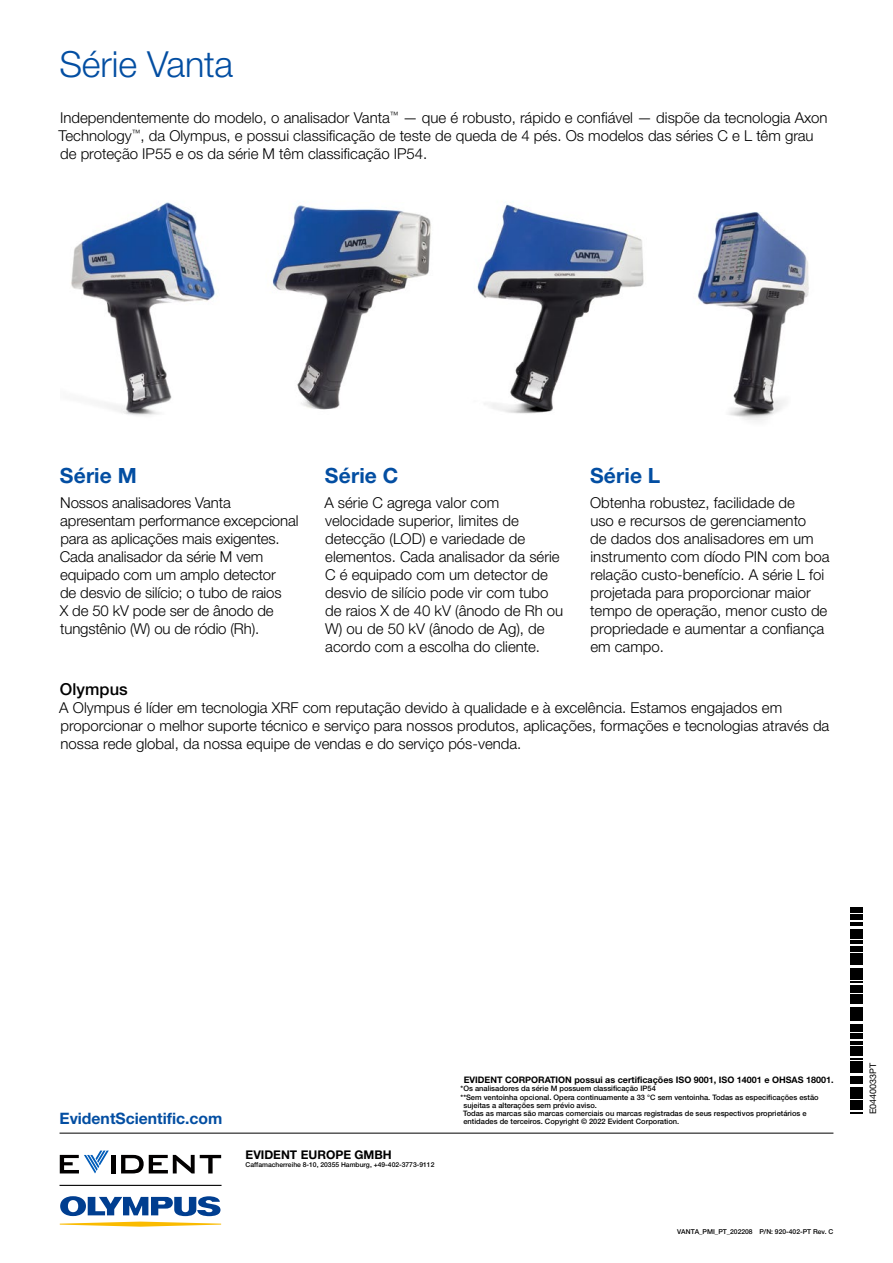
<style>
.page{position:relative;width:893px;height:1263px;background:#fff}
.page>*{position:absolute;margin:0;border:0;box-sizing:border-box;transform-origin:0 0}
.Title_1{font:300 36px "Helvetica Neue LTW1 G";letter-spacing:-.005em;color:#034ea2}
.Title_2{font:700 21px "Helvetica Neue LTW1 G";letter-spacing:.01em;color:#034ea2}
.Title_4{font:500 16.5px "Helvetica Neue LTW1 G";letter-spacing:.005em;color:#000}
.t1{font:700 15.75px "Helvetica Neue LTW1 G";color:#034ea2}
.Text{font:300 15px/18px "Helvetica Neue LTW1 G";color:#000}
.t2{font:700 12px "Helvetica Neue LTW1 G";color:#000}
.t3{font:700 9px "Helvetica Neue LTW1 G";color:#000}
.t4{font:9px "Helvetica Neue LT Std";color:#000}
.t5{font:500 7.5px "Helvetica Neue LTW1 G";color:#000}
.t6{font:500 6.75px "Helvetica Neue LTW1 G";color:#000}
</style>
<div class="page">
<img style="left:71px;top:201px;width:738px;height:220px">
<hr style="left:60px;top:1133px;width:773px;height:1px;background:#000">
<hr style="left:60px;top:1185px;width:162px;height:1px;background:#000">
<div style="left:111px;top:1155px;width:5px;height:18px;background:#020000"></div>
<svg style="left:121px;top:1155px;width:100px;height:18px"></svg>
<svg style="left:60px;top:1150px;width:49px;height:23px"></svg>
<svg style="left:60px;top:1196px;width:161px;height:31px"></svg>
<svg style="left:850px;top:907px;width:13px;height:191px"></svg>
<svg style="left:850px;top:1098px;width:13px;height:16px"></svg>
<hr style="left:850px;top:1093px;width:13px;height:4px;background:#000">
<svg style="left:850px;top:1059px;width:13px;height:33px"></svg>
<hr style="left:850px;top:1052px;width:13px;height:4px;background:#000">
<svg style="left:850px;top:1018px;width:13px;height:33px"></svg>
<hr style="left:850px;top:1013px;width:13px;height:4px;background:#000">
<svg style="left:850px;top:1007px;width:13px;height:5px"></svg>
<hr style="left:850px;top:1000px;width:13px;height:4px;background:#000">
<svg style="left:850px;top:990px;width:13px;height:9px"></svg>
<hr style="left:850px;top:985px;width:13px;height:4px;background:#000">
<svg style="left:850px;top:977px;width:13px;height:5px"></svg>
<hr style="left:850px;top:972px;width:13px;height:4px;background:#000">
<svg style="left:850px;top:938px;width:13px;height:33px"></svg>
<hr style="left:850px;top:933px;width:13px;height:4px;background:#000">
<svg style="left:850px;top:908px;width:13px;height:24px"></svg>
<p class="Title_1" style="left:59px;top:42px;width:175px">Série Vanta</p>
<p class="Text" style="left:59px;top:109px;width:771px">Independentemente do modelo, o analisador Vanta<sup>™</sup> — que é robusto, rápido e confiável — dispõe da tecnologia Axon<br>Technology<sup>™</sup>, da Olympus, e possui classificação de teste de queda de 4 pés. Os modelos das séries C e L têm grau de proteção IP55 e os da série M têm classificação IP54.</p>
<p class="Title_2" style="left:60px;top:462px;width:78px">Série M</p>
<p class="Text" style="left:60px;top:493px;width:240px">Nossos analisadores Vanta apresentam performance excepcional para as aplicações mais exigentes.<br>Cada analisador da série M vem equipado com um amplo detector<br>de desvio de silício; o tubo de raios<br>X de 50 kV pode ser de ânodo de tungstênio (W) ou de ródio (Rh).</p>
<p class="Title_2" style="left:325px;top:462px;width:75px">Série C</p>
<p class="Text" style="left:324px;top:493px;width:240px">A série C agrega valor com velocidade superior, limites de detecção (LOD) e variedade de elementos. Cada analisador da série<br>C é equipado com um detector de desvio de silício pode vir com tubo de raios X de 40 kV (ânodo de Rh ou<br>W) ou de 50 kV (ânodo de Ag), de acordo com a escolha do cliente.</p>
<p class="Title_2" style="left:590px;top:462px;width:72px">Série L</p>
<p class="Text" style="left:590px;top:493px;width:241px">Obtenha robustez, facilidade de<br>uso e recursos de gerenciamento<br>de dados dos analisadores em um instrumento com díodo PIN com boa relação custo-benefício. A série L foi projetada para proporcionar maior tempo de operação, menor custo de propriedade e aumentar a confiança em campo.</p>
<p class="Title_4" style="left:60px;top:679px;width:70px">Olympus</p>
<p class="Text" style="left:59px;top:699px;width:772px">A Olympus é líder em tecnologia XRF com reputação devido à qualidade e à excelência. Estamos engajados em proporcionar o melhor suporte técnico e serviço para nossos produtos, aplicações, formações e tecnologias através da nossa rede global, da nossa equipe de vendas e do serviço pós-venda.</p>
<p class="t1" style="left:60px;top:1109px;width:164px">EvidentScientific.com</p>
<p class="t2" style="left:246px;top:1147px;width:148px">EVIDENT EUROPE GMBH</p>
<p class="t6" style="left:246px;top:1161px;width:190px">Caffamacherreihe 8-10, 20355 Hamburg, +49-402-3773-9112</p>
<p class="t3" style="left:464px;top:1074px;width:371px">EVIDENT CORPORATION possui as certificações ISO 9001, ISO 14001 e OHSAS 18001.</p>
<p class="t5" style="left:461px;top:1084px;width:197px">*Os analisadores da série M possuem classificação IP54</p>
<p class="t5" style="left:461px;top:1092px;width:360px">**Sem ventoinha opcional. Opera continuamente a 33 °C sem ventoinha. Todas as especificações estão</p>
<p class="t5" style="left:463px;top:1100px;width:135px">sujeitas a alterações sem prévio aviso.</p>
<p class="t5" style="left:463px;top:1109px;width:345px">Todas as marcas são marcas comerciais ou marcas registradas de seus respectivos proprietários e</p>
<p class="t5" style="left:463px;top:1117px;width:217px">entidades de terceiros. Copyright © 2022 Evident Corporation.</p>
<p class="t6" style="left:677px;top:1227px;width:158px">VANTA_PMI_PT_202208 P/N: 920-402-PT Rev. C</p>
<p class="t4" style="left:867px;top:1114px;width:53px;rotate:-90deg">E0440033PT</p>
</div>
